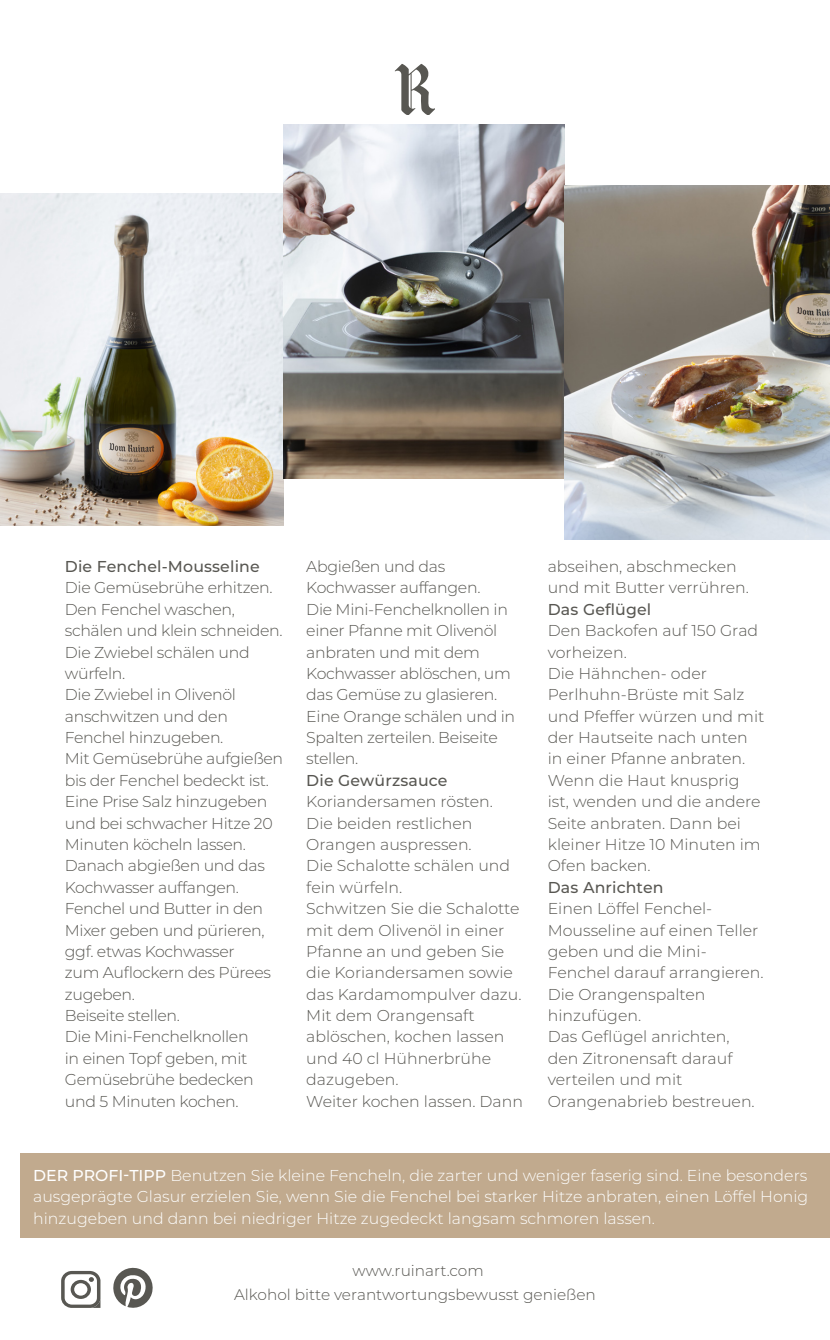
<style>
.page{position:relative;width:830px;height:1340px;background:#fff}
.page>*{position:absolute;margin:0;border:0;box-sizing:border-box;transform-origin:0 0}
.t1{font:300 15.75px/21.4px "Montserrat";letter-spacing:-.015em;color:#585752}
.t2{font:300 15.75px/21.4px "Montserrat";color:#fff;text-align:justify}
.t3{font:500 15.75px "Montserrat";letter-spacing:.01em;color:#585752}
.t4{font:300 15.3px "Montserrat";color:#585752}
.s1{font-weight:500}
</style>
<div class="page">
<svg style="left:395px;top:64px;width:39px;height:51px"></svg>
<svg style="left:61px;top:1270px;width:39px;height:37px"></svg>
<svg style="left:113px;top:1267px;width:40px;height:41px"></svg>
<div style="left:20px;top:1152px;width:809px;height:85px;background:#c1aa8e"></div>
<img style="left:0;top:193px;width:283px;height:332px">
<img style="left:283px;top:124px;width:281px;height:355px">
<img style="left:564px;top:185px;width:265px;height:354px">
<p class="t3" style="left:65px;top:555px;width:196px">Die Fenchel-Mousseline</p>
<p class="t1" style="left:65px;top:576px;width:220px">Die Gemüsebrühe erhitzen.<br>Den Fenchel waschen, schälen und klein schneiden.<br>Die Zwiebel schälen und würfeln.<br>Die Zwiebel in Olivenöl anschwitzen und den<br>Fenchel hinzugeben.<br>Mit Gemüsebrühe aufgießen bis der Fenchel bedeckt ist.<br>Eine Prise Salz hinzugeben und bei schwacher Hitze 20<br>Minuten köcheln lassen.<br>Danach abgießen und das<br>Kochwasser auffangen.<br>Fenchel und Butter in den<br>Mixer geben und pürieren, ggf. etwas Kochwasser<br>zum Auflockern des Pürees zugeben.<br>Beiseite stellen.<br>Die Mini-Fenchelknollen<br>in einen Topf geben, mit<br>Gemüsebrühe bedecken und 5 Minuten kochen.</p>
<p class="t1" style="left:306px;top:555px;width:210px">Abgießen und das<br>Kochwasser auffangen.<br>Die Mini-Fenchelknollen in einer Pfanne mit Olivenöl anbraten und mit dem<br>Kochwasser ablöschen, um das Gemüse zu glasieren.<br>Eine Orange schälen und in<br>Spalten zerteilen. Beiseite stellen.</p>
<p class="t3" style="left:306px;top:769px;width:143px">Die Gewürzsauce</p>
<p class="t1" style="left:306px;top:790px;width:218px">Koriandersamen rösten.<br>Die beiden restlichen<br>Orangen auspressen.<br>Die Schalotte schälen und fein würfeln.<br>Schwitzen Sie die Schalotte mit dem Olivenöl in einer<br>Pfanne an und geben Sie die Koriandersamen sowie das Kardamompulver dazu.<br>Mit dem Orangensaft ablöschen, kochen lassen und 40 cl Hühnerbrühe dazugeben.<br>Weiter kochen lassen. Dann</p>
<p class="t1" style="left:547px;top:555px;width:203px">abseihen, abschmecken und mit Butter verrühren.</p>
<p class="t3" style="left:547px;top:598px;width:105px">Das Geflügel</p>
<p class="t1" style="left:547px;top:619px;width:218px">Den Backofen auf 150 Grad vorheizen.<br>Die Hähnchen- oder<br>Perlhuhn-Brüste mit Salz und Pfeffer würzen und mit der Hautseite nach unten in einer Pfanne anbraten.<br>Wenn die Haut knusprig ist, wenden und die andere<br>Seite anbraten. Dann bei kleiner Hitze 10 Minuten im<br>Ofen backen.</p>
<p class="t3" style="left:547px;top:876px;width:117px">Das Anrichten</p>
<p class="t1" style="left:547px;top:897px;width:217px">Einen Löffel Fenchel-<br>Mousseline auf einen Teller geben und die Mini-<br>Fenchel darauf arrangieren.<br>Die Orangenspalten hinzufügen.<br>Das Geflügel anrichten, den Zitronensaft darauf verteilen und mit<br>Orangenabrieb bestreuen.</p>
<p class="t2" style="left:33px;top:1164px;width:776px"><span class="s1">DER PROFI-TIPP</span> Benutzen Sie kleine Fencheln, die zarter und weniger faserig sind. Eine besonders ausgeprägte Glasur erzielen Sie, wenn Sie die Fenchel bei starker Hitze anbraten, einen Löffel Honig hinzugeben und dann bei niedriger Hitze zugedeckt langsam schmoren lassen.</p>
<p class="t4" style="left:352px;top:1260px;width:133px">www.ruinart.com</p>
<p class="t4" style="left:234px;top:1284px;width:363px">Alkohol bitte verantwortungsbewusst genießen</p>
</div>
